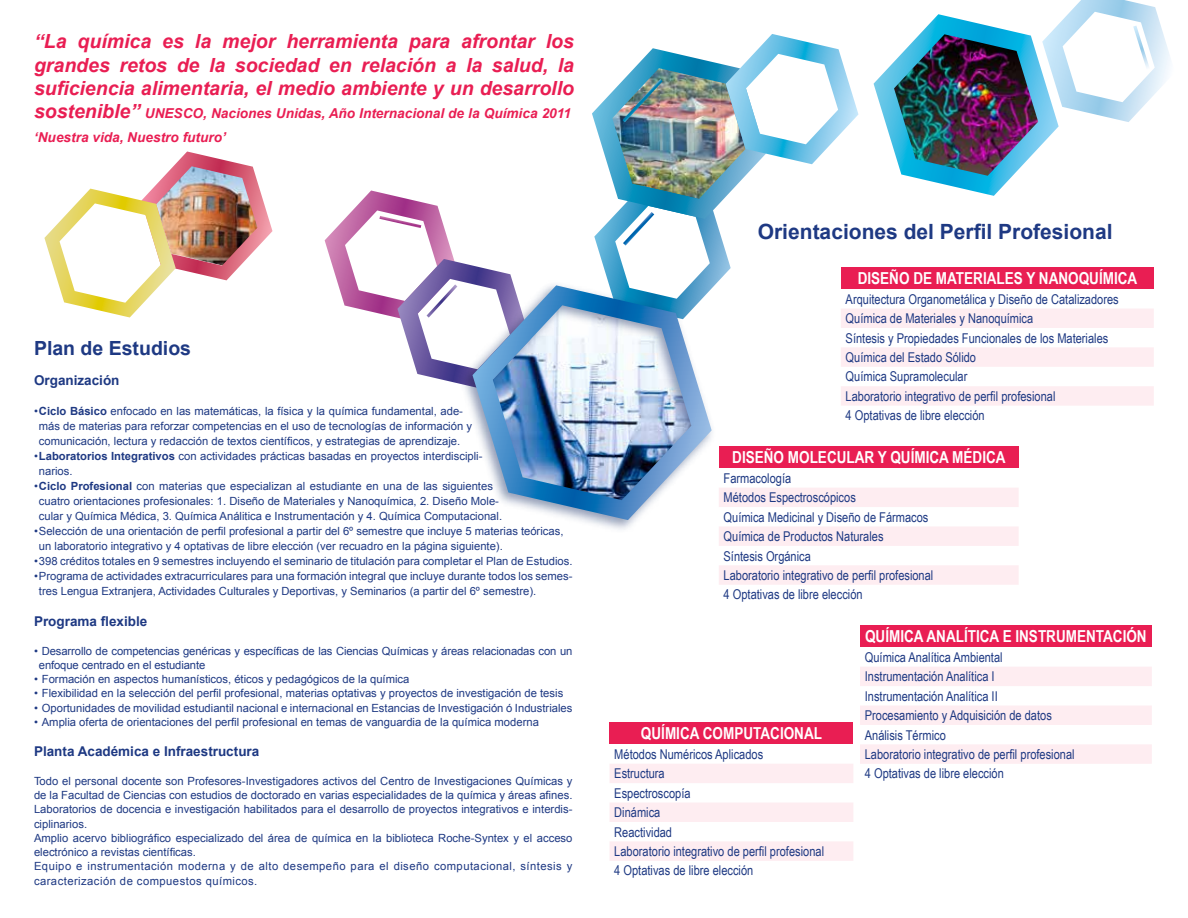
<style>
.page{position:relative;width:1188px;height:918px;background:#fff}
.page>*{position:absolute;margin:0;border:0;box-sizing:border-box;transform-origin:0 0}
.t1{font:700 21px "Arial";color:#1e3983}
.t2{font:italic 700 19.5px/23.4px "Arial";color:#e91e53;text-align:justify}
.t3{font:700 19.5px "Arial";color:#1e3983}
.t4{font:700 16.5px "Arial Narrow";color:#fff}
.t5{font:italic 700 13.65px/23.4px "Arial";color:#e91e53}
.t6{font:13.5px/19.5px "Arial Narrow";color:#1e3983}
.t7{font:700 13.5px "Arial";color:#1e3983}
.t8{font:11.25px/14.2px "Arial";color:#1e3983}
.s1{font-size:19.5px}
.s2{font-weight:700}
</style>
<div class="page">
<img style="left:465px;top:284px;width:255px;height:246px">
<img style="left:472px;top:285px;width:240px;height:235px">
<svg style="left:325px;top:191px;width:205px;height:198px"></svg>
<img style="left:44px;top:152px;width:228px;height:165px">
<img style="left:592px;top:0;width:578px;height:406px">
<div style="left:719px;top:447px;width:303px;height:165px;background:#fff"></div>
<div style="left:719px;top:447px;width:300px;height:21px;background:#e91e53"></div>
<svg style="left:719px;top:488px;width:300px;height:97px"></svg>
<div style="left:860px;top:626px;width:292px;height:21px;background:#e91e53"></div>
<svg style="left:860px;top:667px;width:292px;height:97px"></svg>
<div style="left:610px;top:723px;width:243px;height:21px;background:#e91e53"></div>
<svg style="left:610px;top:764px;width:243px;height:97px"></svg>
<h2 class="t2" style="left:34px;top:30px;width:542px">“La química es la mejor herramienta para afrontar los grandes retos de la sociedad en relación a la salud, la suficiencia alimentaria, el medio ambiente y un desarrollo</h2>
<p class="t5" style="left:34px;top:102px;width:539px"><span class="s1">sostenible”</span> UNESCO, Naciones Unidas, Año Internacional de la Química 2011 ‘Nuestra vida, Nuestro futuro’</p>
<h2 class="t3" style="left:34px;top:335px;width:159px">Plan de Estudios</h2>
<p class="t7" style="left:34px;top:371px;width:87px">Organización</p>
<p class="t8" style="left:39px;top:404px;width:435px;line-height:15px;text-indent:-5px">•<span class="s2">Ciclo Básico</span> enfocado en las matemáticas, la física y la química fundamental, ade&shy;más de materias para reforzar competencias en el uso de tecnologías de información y comunicación, lectura y redacción de textos científicos, y estrategias de aprendizaje.</p>
<p class="t8" style="left:39px;top:449px;width:445px;line-height:15px;text-indent:-5px">•<span class="s2">Laboratorios Integrativos</span> con actividades prácticas basadas en proyectos interdiscipli&shy;narios.</p>
<p class="t8" style="left:39px;top:479px;width:465px;line-height:15px;text-indent:-5px">•<span class="s2">Ciclo Profesional</span> con materias que especializan al estudiante en una de las siguientes cuatro orientaciones profesionales: 1. Diseño de Materiales y Nanoquímica, 2. Diseño Mole&shy;cular y Química Médica, 3. Química Análitica e Instrumentación y 4. Química Computacional.</p>
<p class="t8" style="left:39px;top:524px;width:526px;line-height:15px;text-indent:-5px">•Selección de una orientación de perfil profesional a partir del 6º semestre que incluye 5 materias teóricas, un laboratorio integrativo y 4 optativas de libre elección (ver recuadro en la página siguiente).</p>
<p class="t8" style="left:34px;top:554px;width:540px">•398 créditos totales en 9 semestres incluyendo el seminario de titulación para completar el Plan de Estudios.</p>
<p class="t8" style="left:39px;top:569px;width:535px;line-height:15px;text-indent:-5px">•Programa de actividades extracurriculares para una formación integral que incluye durante todos los semes&shy;tres Lengua Extranjera, Actividades Culturales y Deportivas, y Seminarios (a partir del 6º semestre).</p>
<p class="t7" style="left:34px;top:612px;width:115px">Programa flexible</p>
<p class="t8" style="left:39px;top:644px;width:535px;text-indent:-5px">• Desarrollo de competencias genéricas y específicas de las Ciencias Químicas y áreas relacionadas con un enfoque centrado en el estudiante</p>
<p class="t8" style="left:34px;top:672px;width:377px">• Formación en aspectos humanísticos, éticos y pedagógicos de la química</p>
<p class="t8" style="left:34px;top:686px;width:531px">• Flexibilidad en la selección del perfil profesional, materias optativas y proyectos de investigación de tesis</p>
<p class="t8" style="left:34px;top:701px;width:540px">• Oportunidades de movilidad estudiantil nacional e internacional en Estancias de Investigación ó Industriales</p>
<p class="t8" style="left:34px;top:715px;width:506px">• Amplia oferta de orientaciones del perfil profesional en temas de vanguardia de la química moderna</p>
<p class="t7" style="left:34px;top:743px;width:227px">Planta Académica e Infraestructura</p>
<p class="t8" style="left:34px;top:774px;width:540px">Todo el personal docente son Profesores-Investigadores activos del Centro de Investigaciones Químicas y de la Facultad de Ciencias con estudios de doctorado en varias especialidades de la química y áreas afines.<br>Laboratorios de docencia e investigación habilitados para el desarrollo de proyectos integrativos e interdis&shy;ciplinarios.<br>Amplio acervo bibliográfico especializado del área de química en la biblioteca Roche-Syntex y el acceso electrónico a revistas científicas.<br>Equipo e instrumentación moderna y de alto desempeño para el diseño computacional, síntesis y caracterización de compuestos químicos.</p>
<h1 class="t1" style="left:758px;top:218px;width:356px">Orientaciones del Perfil Profesional</h1>
<h3 class="t4" style="left:858px;top:266px;width:281px">DISEÑO DE MATERIALES Y NANOQUÍMICA</h3>
<p class="t6" style="left:846px;top:289px;width:275px">Arquitectura Organometálica y Diseño de Catalizadores Química de Materiales y Nanoquímica<br>Síntesis y Propiedades Funcionales de los Materiales Química del Estado Sólido<br>Química Supramolecular<br>Laboratorio integrativo de perfil profesional<br>4 Optativas de libre elección</p>
<h3 class="t4" style="left:732px;top:445px;width:275px">DISEÑO MOLECULAR Y QUÍMICA MÉDICA</h3>
<p class="t6" style="left:724px;top:468px;width:211px">Farmacología<br>Métodos Espectroscópicos<br>Química Medicinal y Diseño de Fármacos<br>Química de Productos Naturales<br>Síntesis Orgánica<br>Laboratorio integrativo de perfil profesional<br>4 Optativas de libre elección</p>
<h3 class="t4" style="left:865px;top:624px;width:283px">QUÍMICA ANALÍTICA E INSTRUMENTACIÓN</h3>
<p class="t6" style="left:865px;top:647px;width:211px">Química Analítica Ambiental<br>Instrumentación Analítica I<br>Instrumentación Analítica II<br>Procesamiento y Adquisición de datos<br>Análisis Térmico<br>Laboratorio integrativo de perfil profesional<br>4 Optativas de libre elección</p>
<h3 class="t4" style="left:641px;top:721px;width:183px">QUÍMICA COMPUTACIONAL</h3>
<p class="t6" style="left:614px;top:744px;width:211px">Métodos Numéricos Aplicados<br>Estructura<br>Espectroscopía<br>Dinámica<br>Reactividad<br>Laboratorio integrativo de perfil profesional<br>4 Optativas de libre elección</p>
</div>
